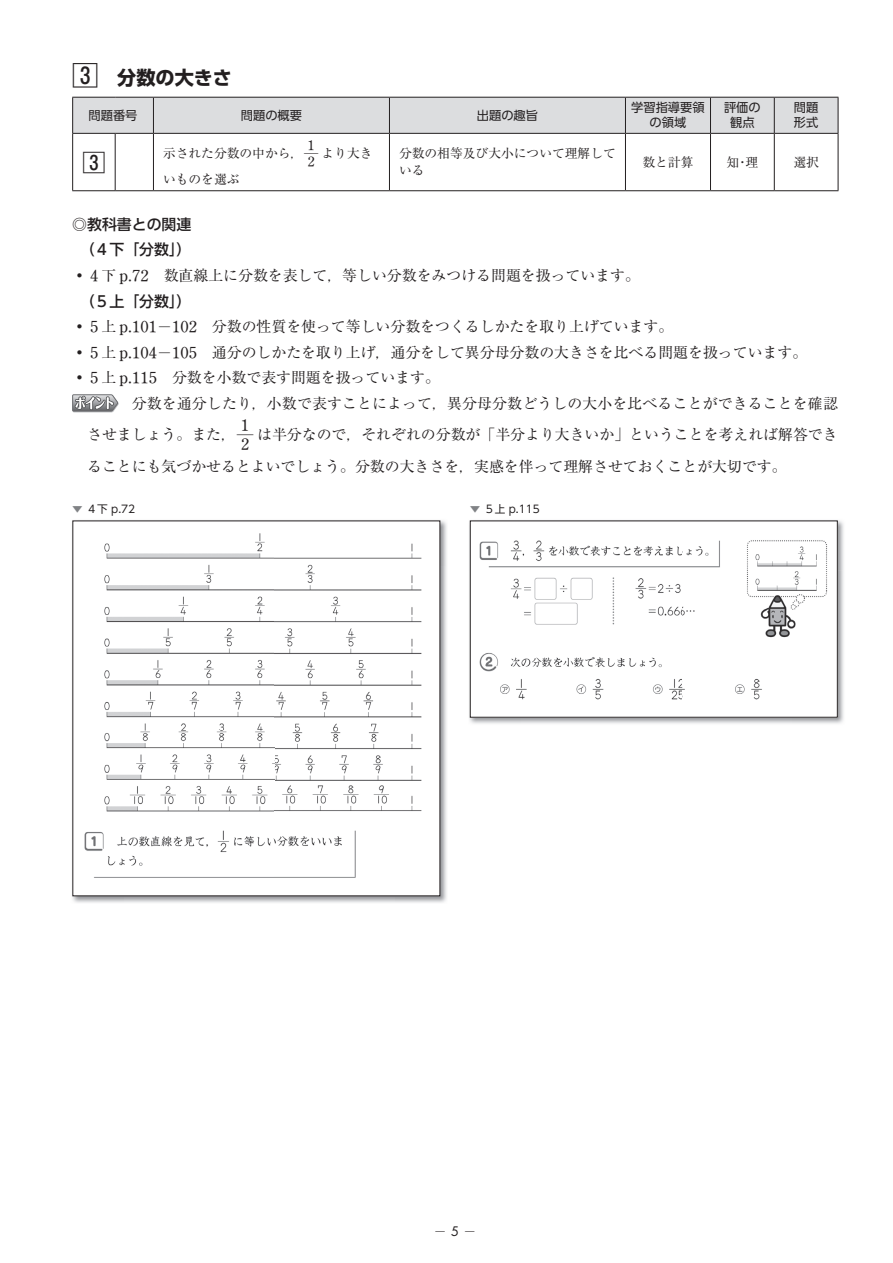
<style>
.page{position:relative;width:893px;height:1263px;background:#fff}
.page>*{position:absolute;margin:0;border:0;box-sizing:border-box;transform-origin:0 0}
.t1{font:500 22.35px "Gothic MB101 Pr 6";color:#231f20}
.t2{font:700 19.2px "UD Shin Go Pro";color:#231f20}
.t3{font:14.85px/32px "Ryumin Pr 6";color:#231f20}
.t4{font:500 14.85px/25.5px "UD Shin Go Pro";color:#231f20;text-align:center}
.t5{font:12.75px/25.5px "Ryumin Pr 6";color:#231f20}
.t6{font:italic 12.75px "Btuc Math";color:#231f20}
.t7{font:12.15px/14.9px "UD Shin Go Pro";color:#231f20;text-align:center}
.t8{font:10.65px "UD Shin Go Pro";color:#231f20}
.s1{font-family:"Gothic MB101 Pr 6";font-weight:500;font-size:25.5px}
.s2{font-family:"Btuc Fract"}
.s3{font-family:"Btuc Math"}
.s4{color:#808285}
.s5{font-family:"Futura";font-style:normal}
</style>
<div class="page">
<svg style="left:72px;top:394px;width:47px;height:19px"></svg>
<div style="left:73px;top:98px;width:765px;height:35px;background:#dcdddf"></div>
<hr style="left:72px;top:97px;width:43px;height:1px;background:#231f20">
<hr style="left:72px;top:98px;width:1px;height:35px;background:#231f20">
<hr style="left:115px;top:97px;width:38px;height:1px;background:#231f20">
<hr style="left:153px;top:97px;width:236px;height:1px;background:#231f20">
<hr style="left:153px;top:98px;width:1px;height:35px;background:#231f20">
<hr style="left:389px;top:97px;width:236px;height:1px;background:#231f20">
<hr style="left:389px;top:98px;width:1px;height:35px;background:#231f20">
<hr style="left:625px;top:97px;width:85px;height:1px;background:#231f20">
<hr style="left:625px;top:98px;width:1px;height:35px;background:#231f20">
<hr style="left:710px;top:97px;width:64px;height:1px;background:#231f20">
<hr style="left:710px;top:98px;width:1px;height:35px;background:#231f20">
<hr style="left:774px;top:97px;width:64px;height:1px;background:#231f20">
<hr style="left:774px;top:98px;width:1px;height:35px;background:#231f20">
<hr style="left:838px;top:98px;width:1px;height:35px;background:#231f20">
<hr style="left:72px;top:133px;width:43px;height:1px;background:#231f20">
<hr style="left:72px;top:134px;width:1px;height:56px;background:#231f20">
<hr style="left:115px;top:133px;width:38px;height:1px;background:#231f20">
<hr style="left:115px;top:134px;width:1px;height:56px;background:#231f20">
<hr style="left:153px;top:133px;width:236px;height:1px;background:#231f20">
<hr style="left:153px;top:134px;width:1px;height:56px;background:#231f20">
<hr style="left:389px;top:133px;width:236px;height:1px;background:#231f20">
<hr style="left:389px;top:134px;width:1px;height:56px;background:#231f20">
<hr style="left:625px;top:133px;width:85px;height:1px;background:#231f20">
<hr style="left:625px;top:134px;width:1px;height:56px;background:#231f20">
<hr style="left:710px;top:133px;width:64px;height:1px;background:#231f20">
<hr style="left:710px;top:134px;width:1px;height:56px;background:#231f20">
<hr style="left:774px;top:133px;width:64px;height:1px;background:#231f20">
<hr style="left:774px;top:134px;width:1px;height:56px;background:#231f20">
<hr style="left:838px;top:134px;width:1px;height:56px;background:#231f20">
<hr style="left:72px;top:190px;width:43px;height:1px;background:#231f20">
<hr style="left:115px;top:190px;width:38px;height:1px;background:#231f20">
<hr style="left:153px;top:190px;width:236px;height:1px;background:#231f20">
<hr style="left:389px;top:190px;width:236px;height:1px;background:#231f20">
<hr style="left:625px;top:190px;width:85px;height:1px;background:#231f20">
<hr style="left:710px;top:190px;width:64px;height:1px;background:#231f20">
<hr style="left:774px;top:190px;width:64px;height:1px;background:#231f20">
<img style="left:440px;top:520px;width:7px;height:46px">
<img style="left:72px;top:896px;width:52px;height:7px">
<img style="left:394px;top:566px;width:53px;height:337px">
<div style="left:73px;top:521px;width:367px;height:375px;background:#fff"></div>
<img style="left:84px;top:533px;width:338px;height:345px">
<img style="left:469px;top:570px;width:53px;height:154px">
<img style="left:792px;top:570px;width:52px;height:154px">
<div style="left:470px;top:521px;width:367px;height:196px;background:#fff"></div>
<img style="left:479px;top:540px;width:349px;height:160px">
<div style="left:470px;top:520px;width:368px;height:198px;border:1px solid #231f20"></div>
<p class="t2" style="left:73px;top:62px;width:161px"><span class="s1">3</span> 分数の大きさ</p>
<p class="t7" style="left:89px;top:108px;width:50px">問題番号</p>
<p class="t7" style="left:241px;top:108px;width:63px">問題の概要</p>
<p class="t7" style="left:477px;top:108px;width:63px">出題の趣旨</p>
<p class="t7" style="left:631px;top:100px;width:75px">学習指導要領の領域</p>
<p class="t7" style="left:724px;top:100px;width:38px">評価の観点</p>
<p class="t7" style="left:794px;top:100px;width:26px;text-align:left">問題形式</p>
<h1 class="t1" style="left:83px;top:143px;width:24px">3</h1>
<p class="t5" style="left:163px;top:140px;width:211px">示された分数の中から，<span class="s2">2!</span> より大きいものを選ぶ</p>
<p class="t5" style="left:399px;top:144px;width:218px;line-height:17px">分数の相等及び大小について理解している</p>
<p class="t5" style="left:642px;top:149px;width:53px">数と計算</p>
<p class="t5" style="left:726px;top:149px;width:33px">知・理</p>
<p class="t5" style="left:793px;top:149px;width:27px">選択</p>
<p class="t4" style="left:72px;top:211px;width:121px">◎ 教科書との関連（４下「分数」）</p>
<p class="t3" style="left:72px;top:259px;width:569px">・ <span class="s3">4</span> 下 <span class="s3">p.72</span>　数直線上に分数を表して，等しい分数をみつける問題を扱っています。</p>
<p class="t4" style="left:72px;top:288px;width:121px">　（５上「分数」）</p>
<p class="t3" style="left:72px;top:310px;width:602px">・ <span class="s3">5</span> 上 <span class="s3">p.101-102</span>　分数の性質を使って等しい分数をつくるしかたを取り上げています。</p>
<p class="t3" style="left:72px;top:335px;width:736px">・ <span class="s3">5</span> 上 <span class="s3">p.104-105</span>　通分のしかたを取り上げ，通分をして異分母分数の大きさを比べる問題を扱っています。</p>
<p class="t3" style="left:72px;top:361px;width:369px">・ <span class="s3">5</span> 上 <span class="s3">p.115</span>　分数を小数で表す問題を扱っています。</p>
<p class="t3" style="left:132px;top:386px;width:707px">分数を通分したり，小数で表すことによって，異分母分数どうしの大小を比べることができることを確認</p>
<p class="t3" style="left:87px;top:418px;width:752px">させましょう。また，<span class="s2">2!</span> は半分なので，それぞれの分数が「半分より大きいか」ということを考えれば解答できることにも気づかせるとよいでしょう。分数の大きさを，実感を伴って理解させておくことが大切です。</p>
<p class="t8" style="left:72px;top:501px;width:64px"><span class="s4">▼</span> ４下 p.72</p>
<p class="t8" style="left:470px;top:501px;width:71px"><span class="s4">▼</span> ５上 p.115</p>
<p class="t6" style="left:434px;top:1224px;width:44px">-<span class="s5">5</span>-</p>
</div>
